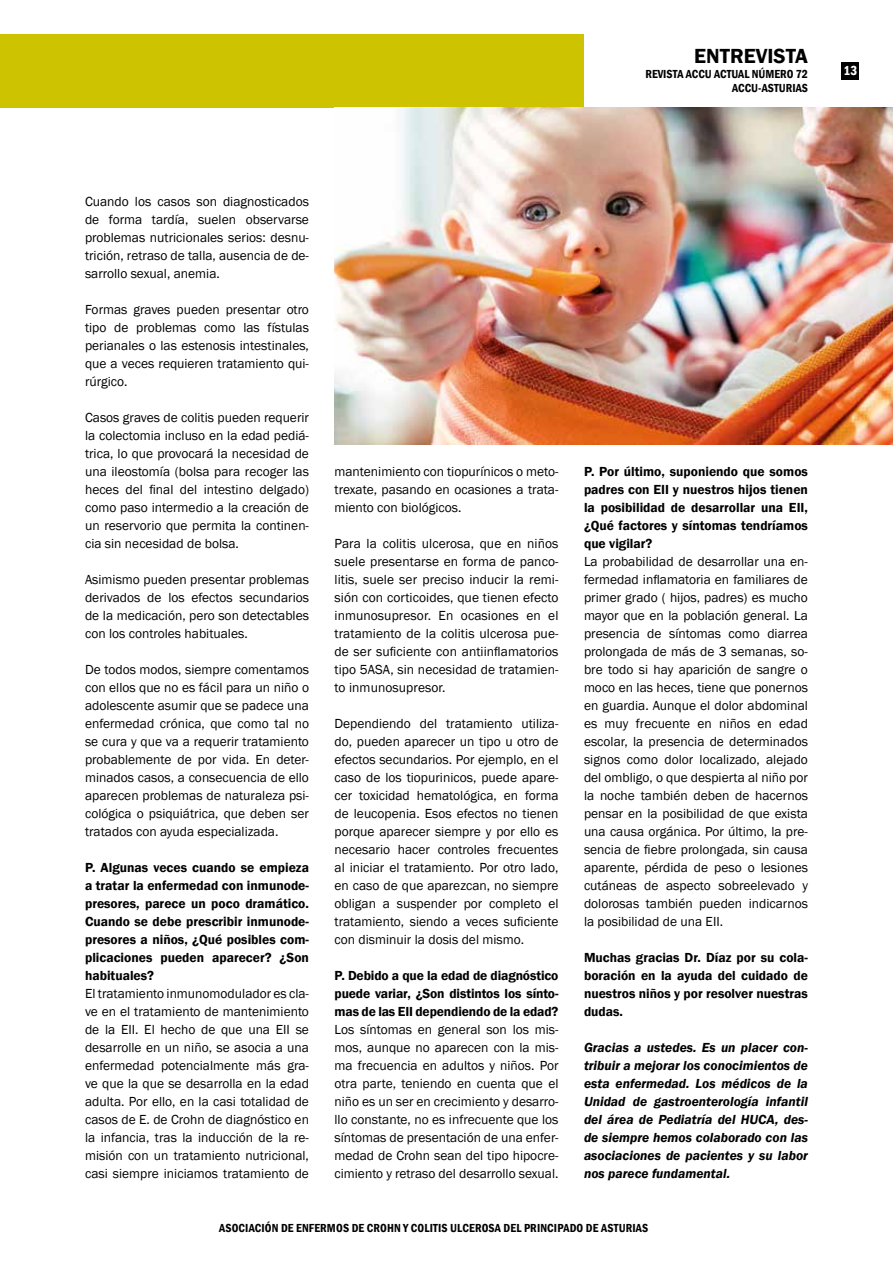
<style>
.page{position:relative;width:893px;height:1263px;background:#fff}
.page>*{position:absolute;margin:0;border:0;box-sizing:border-box;transform-origin:0 0}
.t1{font:600 21px "Franklin Gothic";color:#000}
.t2{font:13.5px/18px "Franklin Gothic";color:#000;text-align:justify}
.t3{font:600 13.5px/18px "Franklin Gothic";color:#000;text-align:justify}
.t4{font:italic 600 13.5px/18px "Franklin Gothic";color:#000;text-align:justify}
.t5{font:600 condensed 13.5px "Franklin Gothic";color:#fff}
.t6{font:600 condensed 12px/14.4px "Franklin Gothic";letter-spacing:.01em;color:#000;text-align:right}
</style>
<div class="page">
<div style="left:0;top:34px;width:584px;height:73px;background:#cdc300"></div>
<div style="left:842px;top:62px;width:17px;height:17px;background:#000"></div>
<img style="left:334px;top:107px;width:559px;height:337px">
<h1 class="t1" style="left:694px;top:44px;width:13px">entrevista</h1>
<p class="t6" style="left:645px;top:67px;width:164px">REVISTA ACCU ACTUAL NÚMERO 72<br>ACCU-ASTURIAS</p>
<p class="t5" style="left:843px;top:62px;width:15px">13</p>
<p class="t2" style="left:85px;top:193px;width:225px">Cuando los casos son diagnosticados de forma tardía, suelen observarse problemas nutricionales serios: desnu&shy;trición, retraso de talla, ausencia de de&shy;sarrollo sexual, anemia.</p>
<p class="t2" style="left:85px;top:301px;width:225px">Formas graves pueden presentar otro tipo de problemas como las fístulas perianales o las estenosis intestinales, que a veces requieren tratamiento qui&shy;rúrgico.</p>
<p class="t2" style="left:85px;top:409px;width:225px">Casos graves de colitis pueden requerir la colectomia incluso en la edad pediá&shy;trica, lo que provocará la necesidad de una ileostomía (bolsa para recoger las heces del final del intestino delgado) como paso intermedio a la creación de un reservorio que permita la continen&shy;cia sin necesidad de bolsa.</p>
<p class="t2" style="left:85px;top:571px;width:225px">Asimismo pueden presentar problemas derivados de los efectos secundarios de la medicación, pero son detectables con los controles habituales.</p>
<p class="t2" style="left:85px;top:661px;width:225px">De todos modos, siempre comentamos con ellos que no es fácil para un niño o adolescente asumir que se padece una enfermedad crónica, que como tal no se cura y que va a requerir tratamiento probablemente de por vida. En deter&shy;minados casos, a consecuencia de ello aparecen problemas de naturaleza psi&shy;cológica o psiquiátrica, que deben ser tratados con ayuda especializada.</p>
<p class="t3" style="left:85px;top:859px;width:225px">P. Algunas veces cuando se empieza a tratar la enfermedad con inmunode&shy;presores, parece un poco dramático.<br>Cuando se debe prescribir inmunode&shy;presores a niños, ¿Qué posibles com&shy;plicaciones pueden aparecer? ¿Son habituales?</p>
<p class="t2" style="left:85px;top:985px;width:225px">El tratamiento inmunomodulador es cla&shy;ve en el tratamiento de mantenimiento de la EII. El hecho de que una EII se desarrolle en un niño, se asocia a una enfermedad potencialmente más gra&shy;ve que la que se desarrolla en la edad adulta. Por ello, en la casi totalidad de casos de E. de Crohn de diagnóstico en la infancia, tras la inducción de la re&shy;misión con un tratamiento nutricional, casi siempre iniciamos tratamiento de</p>
<p class="t2" style="left:334px;top:463px;width:225px">mantenimiento con tiopurínicos o meto&shy;trexate, pasando en ocasiones a trata&shy;miento con biológicos.</p>
<p class="t2" style="left:334px;top:535px;width:225px">Para la colitis ulcerosa, que en niños suele presentarse en forma de panco&shy;litis, suele ser preciso inducir la remi&shy;sión con corticoides, que tienen efecto inmunosupresor. En ocasiones en el tratamiento de la colitis ulcerosa pue&shy;de ser suficiente con antiinflamatorios tipo 5ASA, sin necesidad de tratamien&shy;to inmunosupresor.</p>
<p class="t2" style="left:334px;top:715px;width:225px">Dependiendo del tratamiento utiliza&shy;do, pueden aparecer un tipo u otro de efectos secundarios. Por ejemplo, en el caso de los tiopurinicos, puede apare&shy;cer toxicidad hematológica, en forma de leucopenia. Esos efectos no tienen porque aparecer siempre y por ello es necesario hacer controles frecuentes al iniciar el tratamiento. Por otro lado, en caso de que aparezcan, no siempre obligan a suspender por completo el tratamiento, siendo a veces suficiente con disminuir la dosis del mismo.</p>
<p class="t3" style="left:334px;top:966px;width:225px">P. Debido a que la edad de diagnóstico puede variar, ¿Son distintos los sínto&shy;mas de las EII dependiendo de la edad?</p>
<p class="t2" style="left:334px;top:1021px;width:225px">Los síntomas en general son los mis&shy;mos, aunque no aparecen con la mis&shy;ma frecuencia en adultos y niños. Por otra parte, teniendo en cuenta que el niño es un ser en crecimiento y desarro&shy;llo constante, no es infrecuente que los síntomas de presentación de una enfer&shy;medad de Crohn sean del tipo hipocre&shy;cimiento y retraso del desarrollo sexual.</p>
<p class="t3" style="left:584px;top:462px;width:225px">P. Por último, suponiendo que somos padres con EII y nuestros hijos tienen la posibilidad de desarrollar una EII, ¿Qué factores y síntomas tendríamos que vigilar?</p>
<p class="t2" style="left:584px;top:553px;width:225px">La probabilidad de desarrollar una en&shy;fermedad inflamatoria en familiares de primer grado ( hijos, padres) es mucho mayor que en la población general. La presencia de síntomas como diarrea prolongada de más de 3 semanas, so&shy;bre todo si hay aparición de sangre o moco en las heces, tiene que ponernos en guardia. Aunque el dolor abdominal es muy frecuente en niños en edad escolar, la presencia de determinados signos como dolor localizado, alejado del ombligo, o que despierta al niño por la noche también deben de hacernos pensar en la posibilidad de que exista una causa orgánica. Por último, la pre&shy;sencia de fiebre prolongada, sin causa aparente, pérdida de peso o lesiones cutáneas de aspecto sobreelevado y dolorosas también pueden indicarnos la posibilidad de una EII.</p>
<p class="t3" style="left:584px;top:948px;width:225px">Muchas gracias Dr. Díaz por su cola&shy;boración en la ayuda del cuidado de nuestros niños y por resolver nuestras dudas.</p>
<p class="t4" style="left:584px;top:1038px;width:226px">Gracias a ustedes. Es un placer con&shy;tribuir a mejorar los conocimientos de esta enfermedad. Los médicos de la Unidad de gastroenterología infantil del área de Pediatría del HUCA, des&shy;de siempre hemos colaborado con las asociaciones de pacientes y su labor nos parece fundamental.</p>
<p class="t6" style="left:219px;top:1221px;width:431px">ASOCIACIÓN DE ENFERMOS DE CROH N Y COLITIS ULCEROSA DEL PRINCIPADO DE ASTURIAS</p>
</div>
